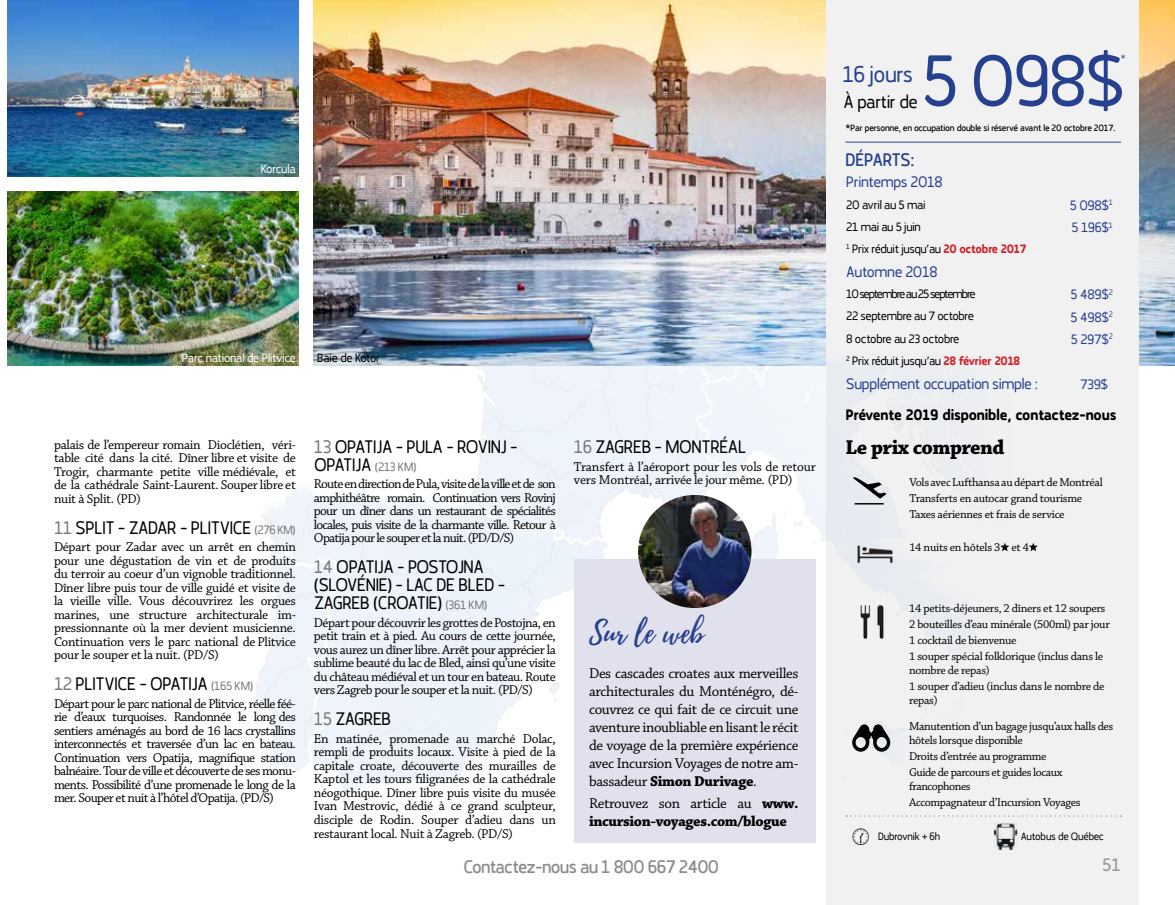
<style>
.page{position:relative;width:1175px;height:905px;background:#fff}
.page>*{position:absolute;margin:0;border:0;box-sizing:border-box;transform-origin:0 0}
.t1{font:72px "Karlsen Round";color:#25408f}
.t2{font:30px "Playlist Script";color:#25408f}
.t3{font:22.5px "Karlsen Round";letter-spacing:-.025em;color:#25408f}
.t4{font:700 21px "Chaparral Pro";letter-spacing:-.025em;color:#000}
.t5{font:18px/18px "Karlsen Round";letter-spacing:-.02em;color:#000}
.t6{font:500 18px "Karlsen Round";letter-spacing:-.04em;color:#8c8c8c}
.t7{font:500 18px "Karlsen Round";letter-spacing:-.025em;color:#25408f}
.t8{font:500 18px "Karlsen Round";color:#9d9fa2}
.t9{font:15px/18px "Chaparral Pro";letter-spacing:-.025em;color:#000;text-align:justify}
.t10{font:700 15px/18px "Chaparral Pro";letter-spacing:-.025em;color:#000}
.t11{font:15px "Karlsen Round";letter-spacing:-.025em;color:#25408f}
.t12{font:700 15px "Karlsen Round";letter-spacing:-.01em;color:#000}
.t13{font:13.5px/13.5px "Chaparral Pro";letter-spacing:-.025em;color:#000;text-align:justify}
.t14{font:13.5px "Karlsen Round";letter-spacing:-.025em;color:#25408f}
.t15{font:13.5px "Chaparral Pro";color:#25408f}
.t16{font:12px/16.2px "Chaparral Pro";letter-spacing:-.025em;color:#000}
.t17{font:12px "Karlsen Round";letter-spacing:-.025em;color:#000}
.t18{font:12px "Karlsen Round";letter-spacing:-.045em;color:#000}
.t19{font:12px "Karlsen Round";letter-spacing:-.02em;color:#fff}
.t20{font:12px "Karlsen Round";letter-spacing:-.09em;color:#000}
.t21{font:10.5px "Karlsen Round";letter-spacing:-.025em;color:#000}
.t22{font:500 9px "Karlsen Round";letter-spacing:-.02em;color:#000}
.s1{color:#77787b}
.s2{font-size:12px;color:#77787b}
.s3{font-weight:700}
.s4{font-weight:400}
.s5{font-weight:700;color:#d2232a}
</style>
<div class="page">
<img style="left:8px;top:0;width:291px;height:176px">
<img style="left:314px;top:0;width:860px;height:365px">
<div style="left:826px;top:0;width:313px;height:904px;background:#f1f1f2"></div>
<img style="left:203px;top:351px;width:805px;height:464px">
<img style="left:8px;top:191px;width:291px;height:174px">
<img style="left:850px;top:601px;width:45px;height:41px">
<svg style="left:853px;top:477px;width:33px;height:27px"></svg>
<img style="left:853px;top:539px;width:44px;height:34px">
<svg style="left:852px;top:724px;width:38px;height:27px"></svg>
<svg style="left:1000px;top:542px;width:9px;height:9px"></svg>
<svg style="left:1029px;top:542px;width:8px;height:9px"></svg>
<svg style="left:846px;top:815px;width:275px;height:1px"></svg>
<img style="left:993px;top:823px;width:24px;height:27px">
<div style="left:574px;top:559px;width:241px;height:283px;background:#e1e0ed"></div>
<img style="left:638px;top:495px;width:113px;height:113px;border-radius:57px">
<hr style="left:845px;top:141px;width:276px;height:2px;background:#25408f">
<h1 class="t1" style="left:921px;top:35px;width:206px">5 098$</h1>
<p class="t15" style="left:1120px;top:52px;width:6px">*</p>
<h3 class="t3" style="left:842px;top:60px;width:72px">16 jours</h3>
<h3 class="t5" style="left:843px;top:93px;width:76px">À partir de</h3>
<p class="t19" style="left:261px;top:161px;width:37px">Korcula</p>
<p class="t19" style="left:182px;top:350px;width:115px">Parc national de Plitvice</p>
<p class="t18" style="left:317px;top:350px;width:65px">Baie de Kotor</p>
<p class="t13" style="left:54px;top:438px;width:243px">palais de l’empereur romain Dioclétien, véri&shy;table cité dans la cité. Dîner libre et visite de Trogir, charmante petite ville médiévale, et de la cathédrale Saint-Laurent. Souper libre et nuit à Split. (PD)</p>
<h3 class="t5" style="left:54px;top:518px;width:243px"><span class="s1">11</span> SPLIT - ZADAR - PLITVICE <span class="s2">(276 KM)</span></h3>
<p class="t13" style="left:54px;top:541px;width:243px">Départ pour Zadar avec un arrêt en chemin pour une dégustation de vin et de produits du terroir au coeur d’un vignoble traditionnel.<br>Dîner libre puis tour de ville guidé et visite de la vieille ville. Vous découvrirez les orgues marines, une structure architecturale im&shy;pressionnante où la mer devient musicienne.<br>Continuation vers le parc national de Plitvice pour le souper et la nuit. (PD/S)</p>
<h3 class="t5" style="left:54px;top:675px;width:201px"><span class="s1">12</span> PLITVICE - OPATIJA <span class="s2">(165 KM)</span></h3>
<p class="t13" style="left:54px;top:697px;width:243px">Départ pour le parc national de Plitvice, réelle féé&shy;rie d’eaux turquoises. Randonnée le long des sentiers aménagés au bord de 16 lacs crystallins interconnectés et traversée d’un lac en bateau.<br>Continuation vers Opatija, magnifique station balnéaire. Tour de ville et découverte de ses monu&shy;ments. Possibilité d’une promenade le long de la mer. Souper et nuit à l’hôtel d’Opatija. (PD/S)</p>
<h3 class="t5" style="left:314px;top:437px;width:205px"><span class="s1">13</span> OPATIJA - PULA - ROVINJ -<br>OPATIJA <span class="s2">(213 KM)</span></h3>
<p class="t13" style="left:314px;top:478px;width:243px">Route en direction de Pula, visite de la ville et de son amphithéâtre romain. Continuation vers Rovinj pour un dîner dans un restaurant de spécialités locales, puis visite de la charmante ville. Retour à Opatija pour le souper et la nuit. (PD/D/S)</p>
<h3 class="t5" style="left:314px;top:558px;width:193px"><span class="s1">14</span> OPATIJA - POSTOJNA (SLOVÉNIE) - LAC DE BLED -<br>ZAGREB (CROATIE) <span class="s2">(361 KM)</span></h3>
<p class="t13" style="left:314px;top:616px;width:243px">Départ pour découvrir les grottes de Postojna, en petit train et à pied. Au cours de cette journée, vous aurez un dîner libre. Arrêt pour apprécier la sublime beauté du lac de Bled, ainsi qu’une visite du château médiéval et un tour en bateau. Route vers Zagreb pour le souper et la nuit. (PD/S)</p>
<h3 class="t5" style="left:314px;top:710px;width:79px"><span class="s1">15</span> ZAGREB</h3>
<p class="t13" style="left:314px;top:732px;width:243px">En matinée, promenade au marché Dolac, rempli de produits locaux. Visite à pied de la capitale croate, découverte des murailles de Kaptol et les tours filigranées de la cathédrale néogothique. Dîner libre puis visite du musée Ivan Mestrovic, dédié à ce grand sculpteur, disciple de Rodin. Souper d’adieu dans un restaurant local. Nuit à Zagreb. (PD/S)</p>
<h3 class="t5" style="left:574px;top:438px;width:174px"><span class="s1">16</span> ZAGREB - MONTRÉAL</h3>
<p class="t13" style="left:574px;top:460px;width:243px">Transfert à l’aéroport pour les vols de retour vers Montréal, arrivée le jour même. (PD)</p>
<h2 class="t2" style="left:589px;top:611px;width:116px">Sur le web</h2>
<p class="t9" style="left:589px;top:664px;width:211px">Des cascades croates aux merveilles architecturales du Monténégro, dé&shy;couvrez ce qui fait de ce circuit une aventure inoubliable en lisant le récit de voyage de la première expérience avec Incursion Voyages de notre am&shy;bassadeur <span class="s3">Simon Durivage</span>.</p>
<p class="t10" style="left:589px;top:794px;width:211px"><span class="s4">Retrouvez son article au</span> www. incursion-voyages.com/blogue</p>
<p class="t22" style="left:845px;top:122px;width:271px">*Par personne, en occupation double si réservé avant le 20 octobre 2017.</p>
<h3 class="t7" style="left:845px;top:148px;width:70px">DÉPARTS:</h3>
<p class="t11" style="left:846px;top:173px;width:98px">Printemps 2018</p>
<p class="t17" style="left:846px;top:197px;width:81px">20 avril au 5 mai</p>
<p class="t14" style="left:1069px;top:196px;width:45px">5 098$<sup>1</sup></p>
<p class="t17" style="left:846px;top:219px;width:76px">21 mai au 5 juin</p>
<p class="t14" style="left:1071px;top:219px;width:43px">5 196$<sup>1</sup></p>
<p class="t17" style="left:846px;top:242px;width:182px"><sup>1</sup> Prix réduit jusqu’au <span class="s5">20 octobre 2017</span></p>
<p class="t11" style="left:846px;top:262px;width:93px">Automne 2018</p>
<p class="t20" style="left:846px;top:286px;width:131px">10 septembre au 25 septembre</p>
<p class="t14" style="left:1070px;top:286px;width:44px">5 489$<sup>2</sup></p>
<p class="t18" style="left:846px;top:309px;width:129px">22 septembre au 7 octobre</p>
<p class="t14" style="left:1070px;top:308px;width:44px">5 498$<sup>2</sup></p>
<p class="t18" style="left:846px;top:331px;width:115px">8 octobre au 23 octobre</p>
<p class="t14" style="left:1070px;top:330px;width:44px">5 297$<sup>2</sup></p>
<p class="t17" style="left:846px;top:353px;width:176px"><sup>2</sup> Prix réduit jusqu’au <span class="s5">28 février 2018</span></p>
<p class="t11" style="left:846px;top:374px;width:193px">Supplément occupation simple :</p>
<p class="t14" style="left:1080px;top:375px;width:30px">739$</p>
<p class="t12" style="left:845px;top:404px;width:272px">Prévente 2019 disponible, contactez-nous</p>
<h3 class="t4" style="left:845px;top:435px;width:160px">Le prix comprend</h3>
<p class="t16" style="left:909px;top:474px;width:195px">Vols avec Lufthansa au départ de Montréal<br>Transferts en autocar grand tourisme<br>Taxes aériennes et frais de service</p>
<p class="t16" style="left:909px;top:540px;width:121px">14 nuits en hôtels 3 et 4</p>
<p class="t16" style="left:909px;top:600px;width:202px">14 petits-déjeuners, 2 dîners et 12 soupers 2 bouteilles d’eau minérale (500ml) par jour 1 cocktail de bienvenue<br>1 souper spécial folklorique (inclus dans le</p>
<p class="t16" style="left:909px;top:662px;width:197px">nombre de repas)<br>1 souper d’adieu (inclus dans le nombre de</p>
<p class="t16" style="left:909px;top:692px;width:30px">repas)</p>
<p class="t16" style="left:909px;top:720px;width:206px;line-height:13.5px">Manutention d’un bagage jusqu’aux halls des hôtels lorsque disponible</p>
<p class="t16" style="left:909px;top:748px;width:155px">Droits d’entrée au programme<br>Guide de parcours et guides locaux</p>
<p class="t16" style="left:909px;top:778px;width:173px">francophones<br>Accompagnateur d’Incursion Voyages</p>
<p class="t21" style="left:878px;top:829px;width:64px">Dubrovnik + 6h</p>
<p class="t21" style="left:1020px;top:829px;width:85px">Autobus de Québec</p>
<h3 class="t6" style="left:463px;top:854px;width:257px">Contactez-nous au 1 800 667 2400</h3>
<h3 class="t8" style="left:1102px;top:853px;width:20px">51</h3>
</div>
